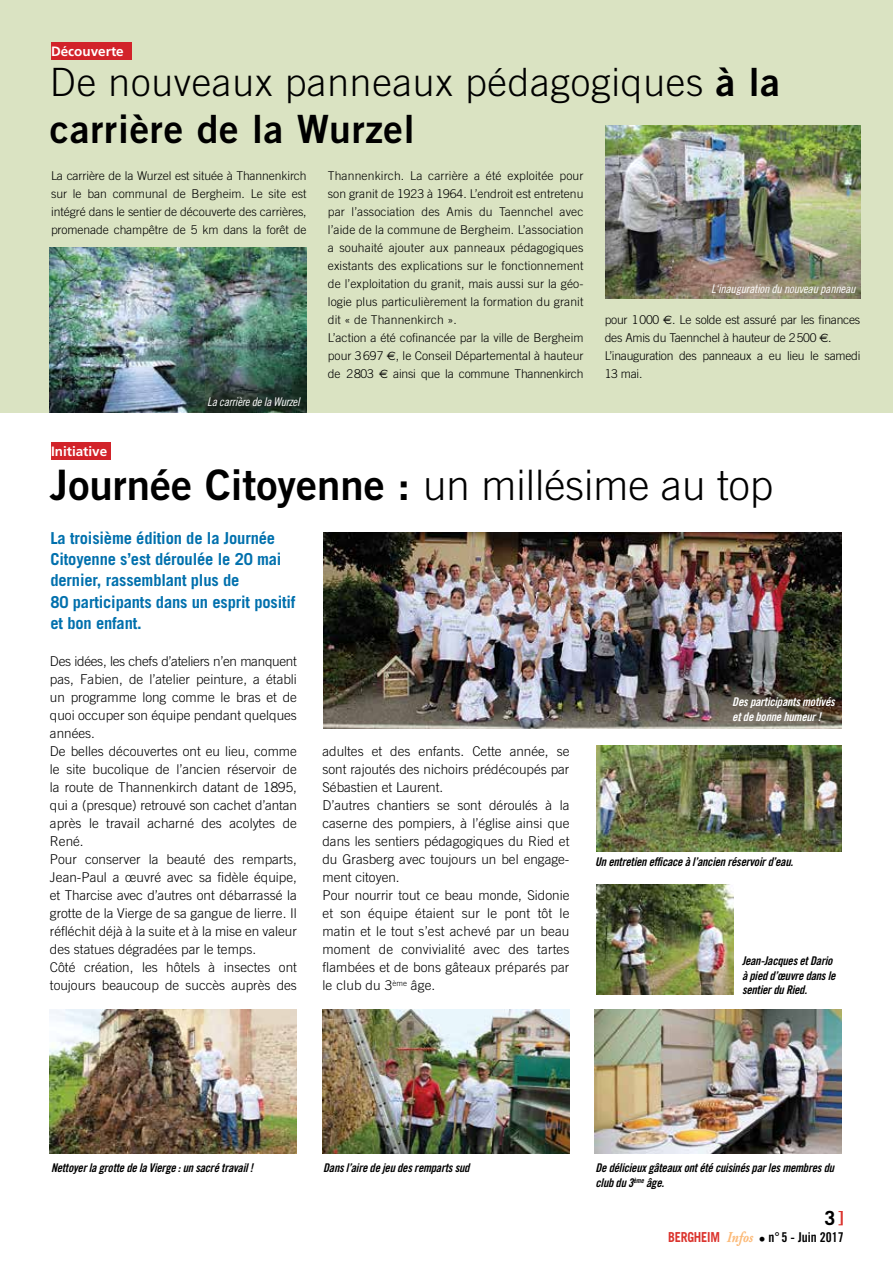
<style>
.page{position:relative;width:893px;height:1263px;background:#fff}
.page>*{position:absolute;margin:0;border:0;box-sizing:border-box;transform-origin:0 0}
.t1{font:42px "Trade Gothic Bold Two";color:#000}
.t2{font:300 39px "Trade Gothic";letter-spacing:.02em;color:#000}
.t3{font:39px "Trade Gothic Bold Two";letter-spacing:.02em;color:#000}
.t4{font:700 19.5px "Trade Gothic";color:#000}
.t5{font:700 16.5px/21px "Trade Gothic";letter-spacing:-.01em;color:#0070ad}
.t6{font:300 13.5px/18px "Trade Gothic";color:#000}
.t7{font:13.5px "Trade Gothic Bold Cond Twenty";color:#000}
.t8{font:700 13.5px "Frutiger";color:#fff}
.t9{font:300 12.15px/18px "Trade Gothic";letter-spacing:.01em;color:#000;text-align:justify}
.t10{font:300 12.15px/18px "Trade Gothic";letter-spacing:-.02em;color:#000}
.t11{font:12px/14.4px "Trade Gothic Bold Cond Twenty Obl";letter-spacing:-.02em;color:#000}
.t12{font:12px "Trade Gothic Cond Eighteen Obl";letter-spacing:-.02em;color:#fff}
.t13{font:12px/14.4px "Trade Gothic Bold Cond Twenty Obl";letter-spacing:-.02em;color:#fff}
.s1{font-family:"Trade Gothic Bold Two";font-weight:400}
.s2{font-family:"Euro Sans";font-weight:400}
.s3{font-family:"Trade Gothic";font-weight:300}
.s4{font-size:18px;color:#db332d}
.s5{font-family:"Trade Gothic";font-weight:700;font-size:13.8px;color:#db332d}
.s6{font-family:"Adobe Garamond Pro";font-weight:700;font-style:italic;font-size:15px;color:#fcba78}
</style>
<div class="page">
<div style="left:0;top:0;width:893px;height:412px;background:#dae3c2"></div>
<div style="left:51px;top:43px;width:81px;height:17px;background:#d2232a"></div>
<div style="left:51px;top:442px;width:60px;height:17px;background:#d2232a"></div>
<img style="left:605px;top:125px;width:255px;height:174px">
<img style="left:323px;top:533px;width:519px;height:195px">
<img style="left:50px;top:247px;width:257px;height:165px">
<img style="left:322px;top:1009px;width:248px;height:145px">
<img style="left:595px;top:1009px;width:246px;height:145px">
<img style="left:50px;top:1009px;width:247px;height:145px">
<img style="left:596px;top:745px;width:246px;height:106px">
<img style="left:596px;top:885px;width:137px;height:109px">
<p class="t8" style="left:51px;top:43px;width:74px">Découverte</p>
<h2 class="t2" style="left:50px;top:59px;width:731px">De nouveaux panneaux pédagogiques <span class="s1">à la</span></h2>
<h2 class="t3" style="left:50px;top:105px;width:366px">carrière de la Wurzel</h2>
<p class="t9" style="left:51px;top:167px;width:257px">La carrière de la Wurzel est située à Thannenkirch sur le ban communal de Bergheim. Le site est intégré dans le sentier de découverte des carrières, promenade champêtre de 5 km dans la forêt de</p>
<p class="t9" style="left:328px;top:167px;width:257px;text-align:left">Thannenkirch. La carrière a été exploitée pour son granit de 1923 à 1964. L’endroit est entretenu par l’association des Amis du Taennchel avec l’aide de la commune de Bergheim. L’association a souhaité ajouter aux panneaux pédagogiques existants des explications sur le fonctionnement de l’exploitation du granit, mais aussi sur la géo&shy;logie plus particulièrement la formation du granit dit « de Thannenkirch ».<br>L’action a été cofinancée par la ville de Bergheim pour 3697 <span class="s2">E</span>, le Conseil Départemental à hauteur de 2803 <span class="s2">E</span> ainsi que la commune Thannenkirch</p>
<p class="t8" style="left:51px;top:443px;width:58px">Initiative</p>
<p class="t12" style="left:207px;top:394px;width:94px">La carrière de la Wurzel</p>
<p class="t12" style="left:711px;top:282px;width:146px">L‘inauguration du nouveau panneau</p>
<p class="t10" style="left:605px;top:311px;width:257px">pour 1000 <span class="s2">E</span>. Le solde est assuré par les finances des Amis du Taennchel à hauteur de 2500 <span class="s2">E</span>.<br>L’inauguration des panneaux a eu lieu le samedi 13 mai.</p>
<h1 class="t1" style="left:50px;top:459px;width:725px">Journée Citoyenne : <span class="s3">un millésime au top</span></h1>
<p class="t5" style="left:50px;top:528px;width:247px">La troisième édition de la Journée<br>Citoyenne s’est déroulée le 20 mai dernier, rassemblant plus de<br>80 participants dans un esprit positif et bon enfant.</p>
<p class="t6" style="left:50px;top:652px;width:248px">Des idées, les chefs d’ateliers n’en manquent pas, Fabien, de l’atelier peinture, a établi un programme long comme le bras et de quoi occuper son équipe pendant quelques années.<br>De belles découvertes ont eu lieu, comme le site bucolique de l’ancien réservoir de la route de Thannenkirch datant de 1895, qui a (presque) retrouvé son cachet d’antan après le travail acharné des acolytes de René.<br>Pour conserver la beauté des remparts, Jean-Paul a œuvré avec sa fidèle équipe, et Tharcise avec d’autres ont débarrassé la grotte de la Vierge de sa gangue de lierre. Il réfléchit déjà à la suite et à la mise en valeur des statues dégradées par le temps.<br>Côté création, les hôtels à insectes ont toujours beaucoup de succès auprès des</p>
<p class="t6" style="left:322px;top:742px;width:248px">adultes et des enfants. Cette année, se sont rajoutés des nichoirs prédécoupés par Sébastien et Laurent.<br>D’autres chantiers se sont déroulés à la caserne des pompiers, à l’église ainsi que dans les sentiers pédagogiques du Ried et du Grasberg avec toujours un bel engage&shy;ment citoyen.<br>Pour nourrir tout ce beau monde, Sidonie et son équipe étaient sur le pont tôt le matin et le tout s’est achevé par un beau moment de convivialité avec des tartes flambées et de bons gâteaux préparés par le club du 3<sup>ème</sup> âge.</p>
<p class="t13" style="left:732px;top:695px;width:104px">Des participants motivés et de bonne humeur !</p>
<p class="t11" style="left:595px;top:855px;width:199px">Un entretien efficace à l’ancien réservoir d’eau.</p>
<p class="t11" style="left:742px;top:954px;width:95px">Jean-Jacques et Dario à pied d’œuvre dans le sentier du Ried.</p>
<p class="t11" style="left:51px;top:1161px;width:204px">Nettoyer la grotte de la Vierge : un sacré travail !</p>
<p class="t11" style="left:323px;top:1161px;width:148px">Dans l’aire de jeu des remparts sud</p>
<p class="t11" style="left:595px;top:1161px;width:240px">De délicieux gâteaux ont été cuisinés par les membres du club du 3<sup>ème</sup> âge.</p>
<h3 class="t4" style="left:825px;top:1206px;width:21px">3<span class="s4">]</span></h3>
<p class="t7" style="left:668px;top:1229px;width:177px"><span class="s5">BERGHEIM</span> <span class="s6">Infos</span> • n° 5 - Juin 2017</p>
</div>
